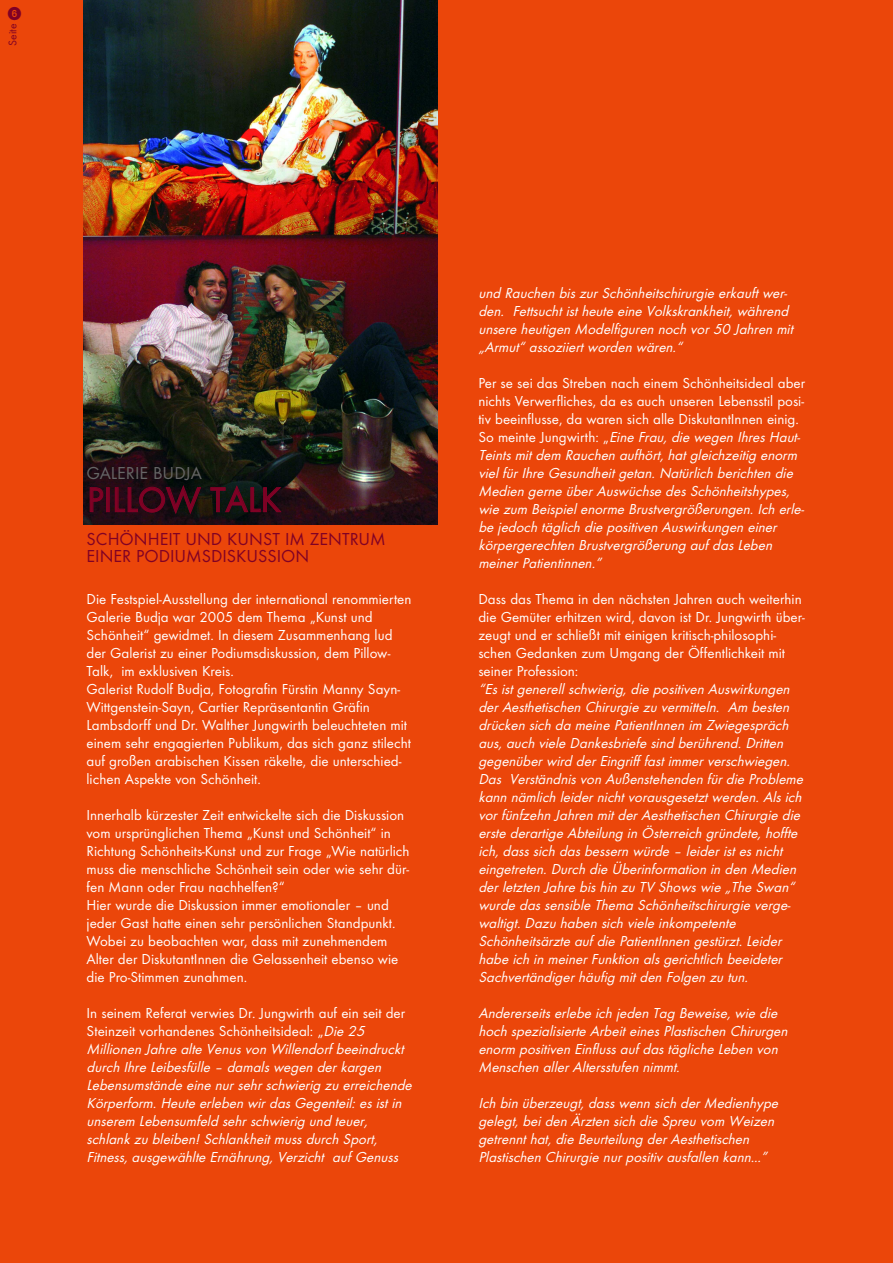
<style>
.page{position:relative;width:893px;height:1263px;background:#eb460a}
.page>*{position:absolute;margin:0;border:0;box-sizing:border-box;transform-origin:0 0}
.t1{font:36px "Futura T";letter-spacing:-.005em;color:#800125}
.t2{font:18px/16.5px "Futura T";color:#800125}
.t3{font:18px "Futura T";color:#666}
.t4{font:italic 15px/18px "Futura T";color:#fff}
.t5{font:15px/18px "Futura T";color:#fff}
.t6{font:11.55px "Futura T";color:#800125}
.s1{font-style:normal}
</style>
<div class="page">
<img style="left:84px;top:0;width:354px;height:524px">
<p class="t6" style="left:6px;top:46px;width:24px;rotate:-90deg">Seite</p>
<p class="t3" style="left:87px;top:462px;width:117px">GALERIE BUDJA</p>
<h1 class="t1" style="left:87px;top:478px;width:195px">PILLOW TALK</h1>
<p class="t2" style="left:87px;top:531px;width:301px">SCHÖNHEIT UND KUNST IM ZENTRUM<br>EINER PODIUMSDISKUSSION</p>
<p class="t5" style="left:87px;top:589px;width:326px">Die Festspiel-Ausstellung der international renommierten Galerie Budja war 2005 dem Thema „Kunst und Schönheit“ gewidmet. In diesem Zusammenhang lud der Galerist zu einer Podiumsdiskussion, dem Pillow-Talk, im exklusiven Kreis.<br>Galerist Rudolf Budja, Fotografin Fürstin Manny Sayn-Wittgenstein-Sayn, Cartier Repräsentantin Gräfin Lambsdorff und Dr. Walther Jungwirth beleuchteten mit einem sehr engagierten Publikum, das sich ganz stilecht auf großen arabischen Kissen räkelte, die unterschied&shy;lichen Aspekte von Schönheit.</p>
<p class="t5" style="left:87px;top:805px;width:325px">Innerhalb kürzester Zeit entwickelte sich die Diskussion vom ursprünglichen Thema „Kunst und Schönheit“ in Richtung Schönheits-Kunst und zur Frage „Wie natürlich muss die menschliche Schönheit sein oder wie sehr dür&shy;fen Mann oder Frau nachhelfen?“<br>Hier wurde die Diskussion immer emotionaler – und jeder Gast hatte einen sehr persönlichen Standpunkt.<br>Wobei zu beobachten war, dass mit zunehmendem Alter der DiskutantInnen die Gelassenheit ebenso wie die Pro-Stimmen zunahmen.</p>
<p class="t4" style="left:87px;top:1003px;width:329px"><span class="s1">In seinem Referat verwies Dr. Jungwirth auf ein seit der Steinzeit vorhandenes Schönheitsideal: „</span>Die 25<br>Millionen Jahre alte Venus von Willendorf beeindruckt durch Ihre Leibesfülle – damals wegen der kargen Lebensumstände eine nur sehr schwierig zu erreichende Körperform. Heute erleben wir das Gegenteil: es ist in unserem Lebensumfeld sehr schwierig und teuer, schlank zu bleiben! Schlankheit muss durch Sport, Fitness, ausgewählte Ernährung, Verzicht auf Genuss</p>
<p class="t4" style="left:478px;top:283px;width:318px">und Rauchen bis zur Schönheitschirurgie erkauft wer&shy;den. Fettsucht ist heute eine Volkskrankheit, während unsere heutigen Modelfiguren noch vor 50 Jahren mit „Armut“ assoziiert worden wären.“</p>
<p class="t4" style="left:478px;top:373px;width:329px"><span class="s1">Per se sei das Streben nach einem Schönheitsideal aber nichts Verwerfliches, da es auch unseren Lebensstil posi&shy;tiv beeinflusse, da waren sich alle DiskutantInnen einig.<br>So meinte Jungwir t h: „</span>Eine Frau, die wegen Ihres Haut-Teints mit dem Rauchen aufhört, hat gleichzeitig enorm viel für Ihre Gesundheit getan. Natürlich berichten die Medien gerne über Auswüchse des Schönheitshypes, wie zum Beispiel enorme Brustvergrößerungen. Ich erle&shy;be jedoch täglich die positiven Auswirkungen einer körpergerechten Brustvergrößerung auf das Leben meiner Patientinnen.”</p>
<p class="t5" style="left:478px;top:589px;width:328px">Dass das Thema in den nächsten Jahren auch weiterhin die Gemüter erhitzen wird, davon ist Dr. Jungwirth über&shy;zeugt und er schließt mit einigen kritisch-philosophi&shy;schen Gedanken zum Umgang der Öffentlichkeit mit seiner Profession:</p>
<p class="t4" style="left:478px;top:679px;width:328px">“Es ist generell schwierig, die positiven Auswirkungen der Aesthetischen Chirurgie zu vermitteln. Am besten drücken sich da meine PatientInnen im Zwiegespräch aus, auch viele Dankesbriefe sind berührend. Dritten gegenüber wird der Eingriff fast immer verschwiegen.<br>Das Verständnis von Außenstehenden für die Probleme kann nämlich leider nicht vorausgesetzt werden. Als ich vor fünfzehn Jahren mit der Aesthetischen Chirurgie die erste derartige Abteilung in Österreich gründete, hoffte ich, dass sich das bessern würde – leider ist es nicht eingetreten. Durch die Überinformation in den Medien der letzten Jahre bis hin zu TV Shows wie „The Swan“ wurde das sensible Thema Schönheitschirurgie verge&shy;waltigt. Dazu haben sich viele inkompetente Schönheitsärzte auf die PatientInnen gestürzt. Leider habe ich in meiner Funktion als gerichtlich beeideter Sachvertändiger häufig mit den Folgen zu tun.</p>
<p class="t4" style="left:478px;top:1003px;width:313px">Andererseits erlebe ich jeden Tag Beweise, wie die hoch spezialisierte Arbeit eines Plastischen Chirurgen enorm positiven Einfluss auf das tägliche Leben von Menschen aller Altersstufen nimmt.</p>
<p class="t4" style="left:478px;top:1093px;width:303px">Ich bin überzeugt, dass wenn sich der Medienhype gelegt, bei den Ärzten sich die Spreu vom Weizen getrennt hat, die Beurteilung der Aesthetischen Plastischen Chirurgie nur positiv ausfallen kann...”</p>
</div>
